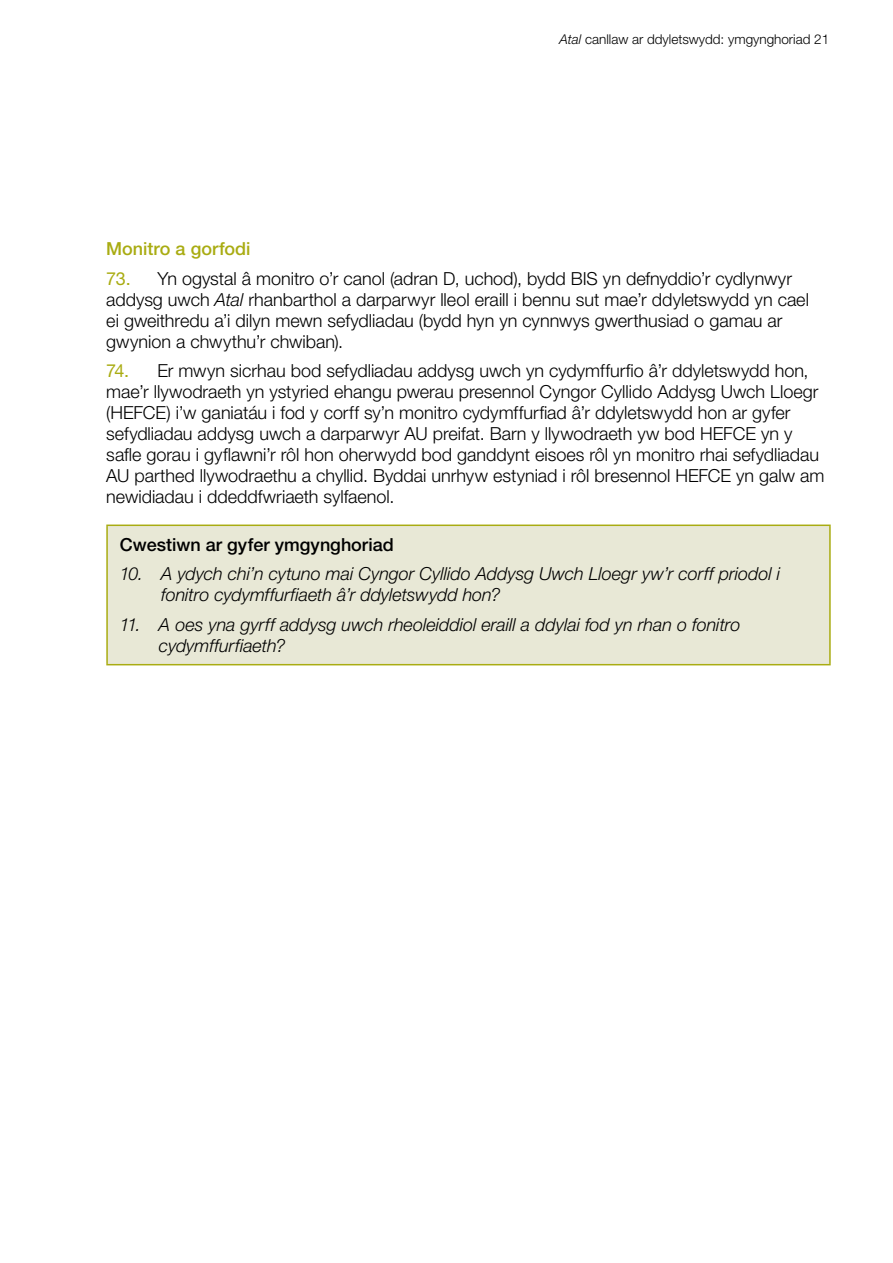
<style>
.page{position:relative;width:893px;height:1263px;background:#fff}
.page>*{position:absolute;margin:0;border:0;box-sizing:border-box;transform-origin:0 0}
.t1{font:300 18px/21px "Helvetica Neue LT Pro";color:#000}
.Body_copy_No_Numberi{font:italic 300 18px/21px "Helvetica Neue LT Pro";color:#000}
.Box_Heading{font:500 18px "Helvetica Neue LT Pro";color:#000}
.C_Heading{font:500 18px "Helvetica Neue LT Pro";color:#a9ac12}
.t2{font:300 13.5px "Helvetica Neue LT Pro";color:#000}
.s1{font-style:italic}
.s2{font-family:"Helvetica Neue LT Std";font-weight:400;color:#a9ac12}
</style>
<div class="page">
<div style="left:107px;top:525px;width:723px;height:140px;background:#e8e8d6"></div>
<hr style="left:106px;top:524px;width:725px;height:2px;background:#a9ac12">
<hr style="left:106px;top:526px;width:2px;height:138px;background:#a9ac12">
<hr style="left:829px;top:526px;width:2px;height:138px;background:#a9ac12">
<hr style="left:106px;top:664px;width:725px;height:1px;background:#a9ac12">
<p class="t2" style="left:559px;top:31px;width:271px"><span class="s1">Atal</span> canllaw ar ddyletswydd: ymgynghoriad 21</p>
<p class="C_Heading" style="left:106px;top:238px;width:146px">Monitro a gorfodi</p>
<p class="t1" style="left:106px;top:267px;width:704px"><span class="s2">73.</span> Yn ogystal â monitro o’r canol (adran D, uchod), bydd BIS yn defnyddio’r cydlynwyr addysg uwch <span class="s1">Atal</span> rhanbarthol a darparwyr lleol eraill i bennu sut mae’r ddyletswydd yn cael ei gweithredu a’i dilyn mewn sefydliadau (bydd hyn yn cynnwys gwerthusiad o gamau ar gwynion a chwythu’r chwiban).</p>
<p class="t1" style="left:106px;top:360px;width:720px"><span class="s2">74.</span> Er mwyn sicrhau bod sefydliadau addysg uwch yn cydymffurfio â’r ddyletswydd hon, mae’r llywodraeth yn ystyried ehangu pwerau presennol Cyngor Cyllido Addysg Uwch Lloegr (HEFCE) i’w ganiatáu i fod y corff sy’n monitro cydymffurfiad â’r ddyletswydd hon ar gyfer sefydliadau addysg uwch a darparwyr AU preifat. Barn y llywodraeth yw bod HEFCE yn y safle gorau i gyflawni’r rôl hon oherwydd bod ganddynt eisoes rôl yn monitro rhai sefydliadau AU parthed llywodraethu a chyllid. Byddai unrhyw estyniad i rôl bresennol HEFCE yn galw am newidiadau i ddeddfwriaeth sylfaenol.</p>
<p class="Box_Heading" style="left:120px;top:534px;width:275px">Cwestiwn ar gyfer ymgynghoriad</p>
<h4 class="Body_copy_No_Numberi" style="left:161px;top:563px;width:620px;text-indent:-41px">10. A ydych chi’n cytuno mai Cyngor Cyllido Addysg Uwch Lloegr yw’r corff priodol i fonitro cydymffurfiaeth â’r ddyletswydd hon?</h4>
<h4 class="Body_copy_No_Numberi" style="left:159px;top:614px;width:583px;text-indent:-39px">11. A oes yna gyrff addysg uwch rheoleiddiol eraill a ddylai fod yn rhan o fonitro cydymffurfiaeth?</h4>
</div>
